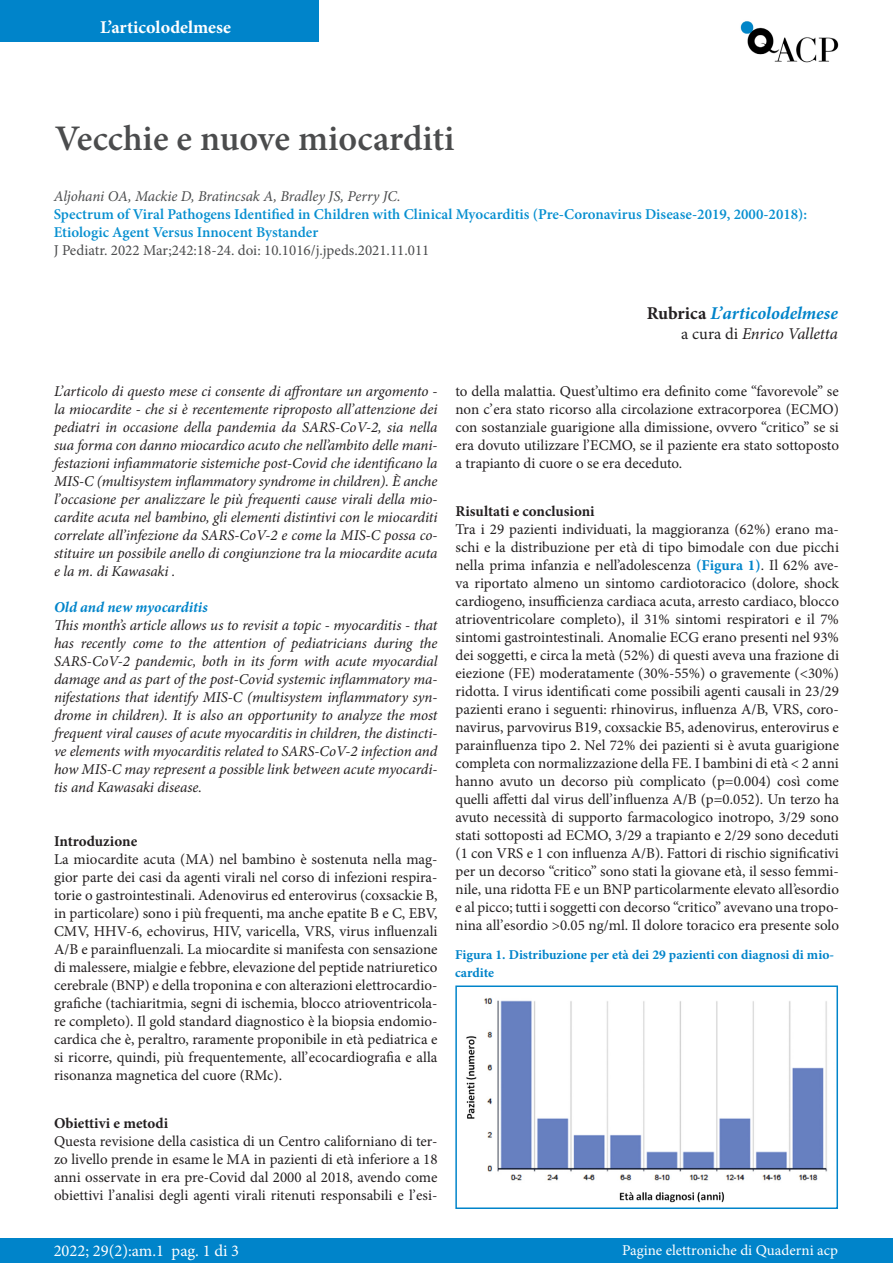
<style>
.page{position:relative;width:893px;height:1263px;background:#fff}
.page>*{position:absolute;margin:0;border:0;box-sizing:border-box;transform-origin:0 0}
.t1{font:600 36px "Minion Pro";color:#4b4c4d}
.t2{font:italic 700 18px "Minion Pro";color:#0084ca}
.t3{font:700 18px "Minion Pro";color:#fff}
.t4{font:16.5px "Minion Pro";color:#fff}
.t5{font:italic 16.5px "Minion Pro";letter-spacing:-.005em;color:#231f20}
.t6{font:15px/18px "Minion Pro";color:#231f20;text-align:justify}
.t7{font:italic 15px/18px "Minion Pro";letter-spacing:-.01em;color:#231f20;text-align:justify}
.t8{font:600 15px/18px "Minion Pro";color:#068fd0}
.t9{font:15px "Minion Pro";color:#4b4c4d}
.t10{font:700 15px "Minion Pro";color:#231f20}
.t11{font:italic 15px "Minion Pro";letter-spacing:-.01em;color:#4b4c4d}
.t12{font:15px "Minion Pro";color:#fff}
.t13{font:italic 700 15px "Minion Pro";letter-spacing:-.005em;color:#0084ca}
.t14{font:700 13.5px/18px "Minion Pro";color:#0084ca}
.s1{font-style:normal;color:#231f20}
.s2{font-style:normal}
.s3{font-weight:700;color:#0084ca}
</style>
<div class="page">
<div style="left:0;top:0;width:319px;height:41px;background:#0084ca"></div>
<img style="left:740px;top:21px;width:99px;height:42px">
<div style="left:1px;top:1239px;width:892px;height:24px;background:#0084ca"></div>
<div style="left:455px;top:985px;width:383px;height:224px;border:2px solid #0084ca"></div>
<img style="left:466px;top:998px;width:362px;height:205px">
<p class="t3" style="left:100px;top:15px;width:132px">L’articolodelmese</p>
<p class="t1" style="left:55px;top:114px;width:401px">Vecchie e nuove miocarditi</p>
<p class="t11" style="left:54px;top:186px;width:348px">Aljohani OA, Mackie D, Bratincsak A, Bradley JS, Perry JC.</p>
<p class="t8" style="left:54px;top:205px;width:755px">Spectrum of Viral Pathogens Identified in Children with Clinical Myocarditis (Pre-Coronavirus Disease-2019, 2000-2018):<br>Etiologic Agent Versus Innocent Bystander</p>
<p class="t9" style="left:54px;top:240px;width:377px">J Pediatr. 2022 Mar;242:18-24. doi: 10.1016/j.jpeds.2021.11.011</p>
<p class="t2" style="left:647px;top:301px;width:193px"><span class="s1">Rubrica</span> L’articolodelmese</p>
<p class="t5" style="left:681px;top:322px;width:158px"><span class="s2">a cura di</span> Enrico Valletta</p>
<p class="t7" style="left:54px;top:382px;width:385px">L’articolo di questo mese ci consente di affrontare un argomento - la miocardite - che si è recentemente riproposto all’attenzione dei pediatri in occasione della pandemia da SARS-CoV-2, sia nella sua forma con danno miocardico acuto che nell’ambito delle mani&shy;festazioni infiammatorie sistemiche post-Covid che identificano la MIS-C (multisystem inflammatory syndrome in children). È anche l’occasione per analizzare le più frequenti cause virali della mio&shy;cardite acuta nel bambino, gli elementi distintivi con le miocarditi correlate all’infezione da SARS-CoV-2 e come la MIS-C possa co&shy;stituire un possibile anello di congiunzione tra la miocardite acuta e la m. di Kawasaki .</p>
<p class="t13" style="left:54px;top:596px;width:155px">Old and new myocarditis</p>
<p class="t7" style="left:54px;top:616px;width:385px">This month’s article allows us to revisit a topic - myocarditis - that has recently come to the attention of pediatricians during the SARS-CoV-2 pandemic, both in its form with acute myocardial damage and as part of the post-Covid systemic inflammatory ma&shy;nifestations that identify MIS-C (multisystem inflammatory syn&shy;drome in children). It is also an opportunity to analyze the most frequent viral causes of acute myocarditis in children, the distincti&shy;ve elements with myocarditis related to SARS-CoV-2 infection and how MIS-C may represent a possible link between acute myocardi&shy;tis and Kawasaki disease.</p>
<p class="t10" style="left:54px;top:830px;width:85px">Introduzione</p>
<p class="t6" style="left:54px;top:850px;width:385px">La miocardite acuta (MA) nel bambino è sostenuta nella mag&shy;gior parte dei casi da agenti virali nel corso di infezioni respira&shy;torie o gastrointestinali. Adenovirus ed enterovirus (coxsackie B, in particolare) sono i più frequenti, ma anche epatite B e C, EBV, CMV, HHV-6, echovirus, HIV, varicella, VRS, virus influenzali A/B e parainfluenzali. La miocardite si manifesta con sensazione di malessere, mialgie e febbre, elevazione del peptide natriuretico cerebrale (BNP) e della troponina e con alterazioni elettrocardio&shy;grafiche (tachiaritmia, segni di ischemia, blocco atrioventricola&shy;re completo). Il gold standard diagnostico è la biopsia endomio&shy;cardica che è, peraltro, raramente proponibile in età pediatrica e si ricorre, quindi, più frequentemente, all’ecocardiografia e alla risonanza magnetica del cuore (RMc).</p>
<p class="t10" style="left:54px;top:1113px;width:116px">Obiettivi e metodi</p>
<p class="t6" style="left:54px;top:1133px;width:385px">Questa revisione della casistica di un Centro californiano di ter&shy;zo livello prende in esame le MA in pazienti di età inferiore a 18 anni osservate in era pre-Covid dal 2000 al 2018, avendo come obiettivi l’analisi degli agenti virali ritenuti responsabili e l’esi-</p>
<p class="t6" style="left:455px;top:382px;width:385px">to della malattia. Quest’ultimo era definito come “favorevole” se non c’era stato ricorso alla circolazione extracorporea (ECMO) con sostanziale guarigione alla dimissione, ovvero “critico” se si era dovuto utilizzare l’ECMO, se il paziente era stato sottoposto a trapianto di cuore o se era deceduto.</p>
<p class="t10" style="left:455px;top:501px;width:141px">Risultati e conclusioni</p>
<p class="t6" style="left:455px;top:521px;width:385px">Tra i 29 pazienti individuati, la maggioranza (62%) erano ma&shy;schi e la distribuzione per età di tipo bimodale con due picchi nella prima infanzia e nell’adolescenza <span class="s3">(Figura 1)</span>. Il 62% ave&shy;va riportato almeno un sintomo cardiotoracico (dolore, shock cardiogeno, insufficienza cardiaca acuta, arresto cardiaco, blocco atrioventricolare completo), il 31% sintomi respiratori e il 7% sintomi gastrointestinali. Anomalie ECG erano presenti nel 93% dei soggetti, e circa la metà (52%) di questi aveva una frazione di eiezione (FE) moderatamente (30%-55%) o gravemente (&lt;30%) ridotta. I virus identificati come possibili agenti causali in 23/29 pazienti erano i seguenti: rhinovirus, influenza A/B, VRS, coro&shy;navirus, parvovirus B19, coxsackie B5, adenovirus, enterovirus e parainfluenza tipo 2. Nel 72% dei pazienti si è avuta guarigione completa con normalizzazione della FE. I bambini di età &lt; 2 anni hanno avuto un decorso più complicato (p=0.004) così come quelli affetti dal virus dell’influenza A/B (p=0.052). Un terzo ha avuto necessità di supporto farmacologico inotropo, 3/29 sono stati sottoposti ad ECMO, 3/29 a trapianto e 2/29 sono deceduti (1 con VRS e 1 con influenza A/B). Fattori di rischio significativi per un decorso “critico” sono stati la giovane età, il sesso femmi&shy;nile, una ridotta FE e un BNP particolarmente elevato all’esordio e al picco; tutti i soggetti con decorso “critico” avevano una tropo&shy;nina all’esordio &gt;0.05 ng/ml. Il dolore toracico era presente solo</p>
<p class="t14" style="left:455px;top:945px;width:381px">Figura 1. Distribuzione per età dei 29 pazienti con diagnosi di mio&shy;cardite</p>
<p class="t4" style="left:54px;top:1240px;width:187px">2022; 29(2):am.1 pag. 1 di 3</p>
<p class="t12" style="left:622px;top:1240px;width:217px">Pagine elettroniche di Quaderni acp</p>
</div>
